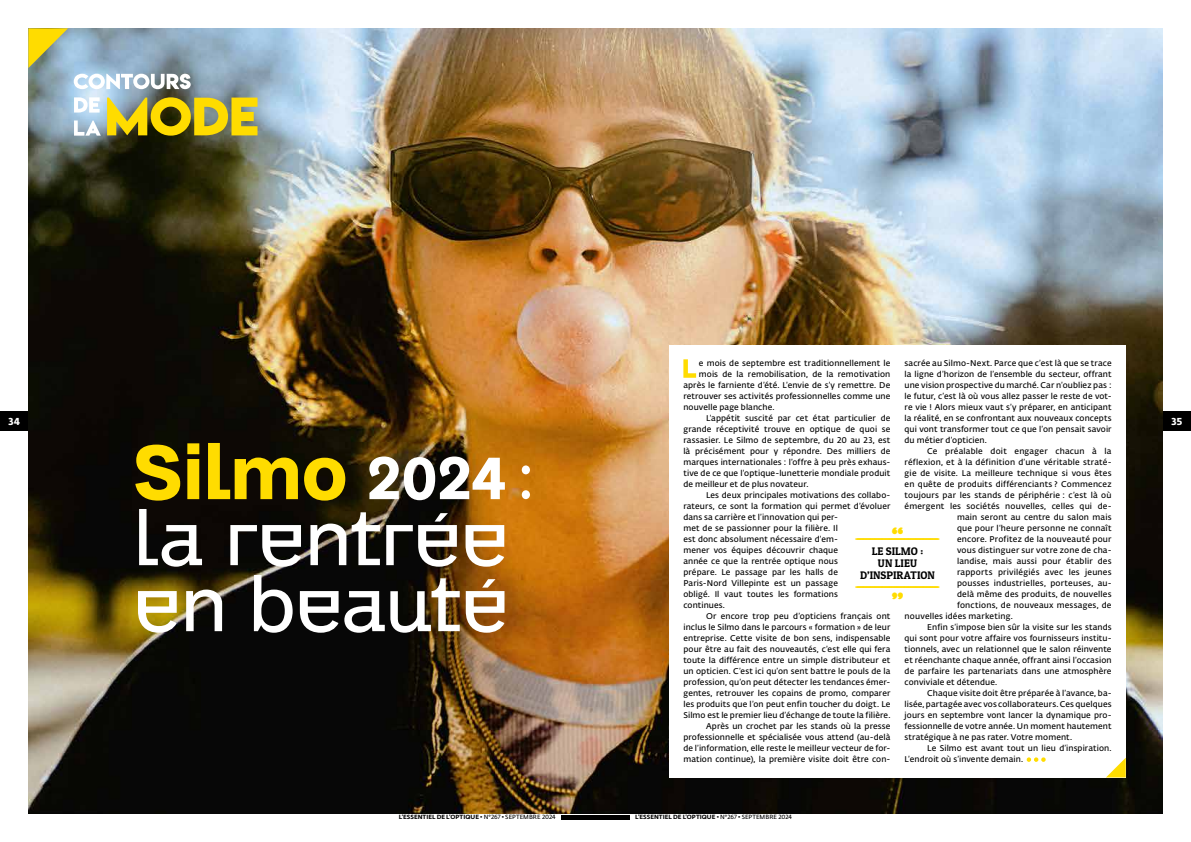
<style>
.page{position:relative;width:1191px;height:842px;background:#fff}
.page>*{position:absolute;margin:0;border:0;box-sizing:border-box;transform-origin:0 0}
.t1{font:300 74px/66px "CA Saygon";letter-spacing:-.02em;color:#fff}
.t2{font:19px "Lemon Milkbold";color:#ffdc00}
.t3{font:11px "Fedra Sans Alt Pro Bold LF";color:#ffdc00}
.t4{font:11px/12px "Patua One";color:#000;text-align:center}
.t5{font:10px "Fedra Sans Alt Pro Bold LF";color:#fff}
.t6{font:8.2px/11px "Fedra Sans Alt Pro Demi LF";letter-spacing:.015em;color:#000;text-align:justify}
.t7{font:6px "Fedra Sans Alt Pro Bold LF";letter-spacing:.005em;color:#000}
.s1{color:#ffdc00}
.s2{font-weight:700;color:#ffdc00}
.s3{font-weight:700;font-size:58px}
.s4{font-family:"Fedra Sans Alt Pro Demi LF"}
</style>
<div class="page">
<div style="left:0;top:411px;width:28px;height:20px;background:#000"></div>
<div style="left:1162px;top:411px;width:29px;height:20px;background:#000"></div>
<hr style="left:595px;top:815px;width:34px;height:4px;background:#000">
<hr style="left:561px;top:815px;width:34px;height:4px;background:#000">
<img style="left:28px;top:28px;width:1134px;height:786px">
<div style="left:669px;top:345px;width:456px;height:432px;background:#fff"></div>
<svg style="left:683px;top:359px;width:13px;height:19px"></svg>
<svg style="left:1106px;top:758px;width:19px;height:19px"></svg>
<svg style="left:74px;top:74px;width:117px;height:15px"></svg>
<svg style="left:74px;top:120px;width:27px;height:16px"></svg>
<svg style="left:74px;top:97px;width:26px;height:16px"></svg>
<svg style="left:107px;top:97px;width:150px;height:39px;background:#bcac26"></svg>
<svg style="left:28px;top:28px;width:40px;height:40px;background:#c2be59"></svg>
<p class="t6" style="left:904px;top:358px;width:208px">sacrée au Silmo-Next. Parce que c’est là que se trace la ligne d’horizon de l’ensemble du secteur, offrant une vision prospective du marché. Car n’oubliez pas : le futur, c’est là où vous allez passer le reste de vot&shy;re vie ! Alors mieux vaut s’y préparer, en anticipant la réalité, en se confrontant aux nouveaux concepts qui vont transformer tout ce que l’on pensait savoir du métier d’opticien.</p>
<p class="t6" style="left:927px;top:446px;width:186px">Ce préalable doit engager chacun à la</p>
<p class="t6" style="left:904px;top:457px;width:208px">réflexion, et à la définition d’une véritable straté-</p>
<p class="t6" style="left:904px;top:468px;width:208px">gie de visite. La meilleure technique si vous êtes</p>
<p class="t6" style="left:904px;top:479px;width:208px">en quête de produits différenciants ? Commencez</p>
<p class="t6" style="left:904px;top:490px;width:208px">toujours par les stands de périphérie : c’est là où</p>
<p class="t6" style="left:904px;top:501px;width:208px">émergent les sociétés nouvelles, celles qui de-</p>
<p class="t6" style="left:957px;top:512px;width:156px">main seront au centre du salon mais</p>
<p class="t6" style="left:957px;top:523px;width:156px">que pour l‘heure personne ne connaît</p>
<p class="t6" style="left:957px;top:534px;width:156px">encore. Profitez de la nouveauté pour</p>
<p class="t6" style="left:957px;top:545px;width:156px">vous distinguer sur votre zone de cha-</p>
<p class="t6" style="left:957px;top:556px;width:156px">landise, mais aussi pour établir des</p>
<p class="t6" style="left:957px;top:567px;width:156px">rapports privilégiés avec les jeunes</p>
<p class="t6" style="left:957px;top:578px;width:156px">pousses industrielles, porteuses, au-</p>
<p class="t6" style="left:957px;top:589px;width:156px">delà même des produits, de nouvelles</p>
<p class="t6" style="left:957px;top:600px;width:156px">fonctions, de nouveaux messages, de</p>
<p class="t6" style="left:904px;top:611px;width:110px">nouvelles idées marketing.</p>
<p class="t6" style="left:927px;top:622px;width:186px">Enfin s’impose bien sûr la visite sur les stands</p>
<p class="t6" style="left:904px;top:633px;width:208px">qui sont pour votre affaire vos fournisseurs institu-</p>
<p class="t6" style="left:904px;top:644px;width:208px">tionnels, avec un relationnel que le salon réinvente</p>
<p class="t6" style="left:904px;top:655px;width:208px">et réenchante chaque année, offrant ainsi l’occasion</p>
<p class="t6" style="left:904px;top:666px;width:208px">de parfaire les partenariats dans une atmosphère</p>
<p class="t6" style="left:904px;top:676px;width:94px">conviviale et détendue.</p>
<p class="t6" style="left:927px;top:687px;width:186px">Chaque visite doit être préparée à l’avance, ba-</p>
<p class="t6" style="left:904px;top:698px;width:208px">lisée, partagée avec vos collaborateurs. Ces quelques</p>
<p class="t6" style="left:904px;top:709px;width:208px">jours en septembre vont lancer la dynamique pro-</p>
<p class="t6" style="left:904px;top:720px;width:208px">fessionnelle de votre année. Un moment hautement</p>
<p class="t6" style="left:904px;top:731px;width:169px">stratégique à ne pas rater. Votre moment.</p>
<p class="t6" style="left:927px;top:742px;width:186px">Le Silmo est avant tout un lieu d’inspiration.</p>
<p class="t6" style="left:904px;top:753px;width:142px">L’endroit où s’invente demain. <span class="s1">• • •</span></p>
<p class="t6" style="left:699px;top:358px;width:193px">e mois de septembre est traditionnellement le</p>
<p class="t6" style="left:699px;top:369px;width:193px">mois de la remobilisation, de la remotivation</p>
<p class="t6" style="left:683px;top:380px;width:208px">après le farniente d’été. L’envie de s’y remettre. De</p>
<p class="t6" style="left:683px;top:391px;width:208px">retrouver ses activités professionnelles comme une</p>
<p class="t6" style="left:683px;top:402px;width:93px">nouvelle page blanche.</p>
<p class="t6" style="left:706px;top:413px;width:186px">L’appétit suscité par cet état particulier de</p>
<p class="t6" style="left:683px;top:424px;width:208px">grande réceptivité trouve en optique de quoi se</p>
<p class="t6" style="left:683px;top:435px;width:208px">rassasier. Le Silmo de septembre, du 20 au 23, est</p>
<p class="t6" style="left:683px;top:446px;width:208px">là précisément pour y répondre. Des milliers de</p>
<p class="t6" style="left:683px;top:457px;width:208px">marques internationales : l’offre à peu près exhaus-</p>
<p class="t6" style="left:683px;top:468px;width:208px">tive de ce que l’optique-lunetterie mondiale produit</p>
<p class="t6" style="left:683px;top:479px;width:126px">de meilleur et de plus novateur.</p>
<p class="t6" style="left:706px;top:490px;width:186px">Les deux principales motivations des collabo-</p>
<p class="t6" style="left:683px;top:501px;width:208px">rateurs, ce sont la formation qui permet d’évoluer</p>
<p class="t6" style="left:683px;top:512px;width:156px">dans sa carrière et l’innovation qui per-</p>
<p class="t6" style="left:683px;top:523px;width:156px">met de se passionner pour la filière. Il</p>
<p class="t6" style="left:683px;top:534px;width:156px">est donc absolument nécessaire d’em-</p>
<p class="t6" style="left:683px;top:545px;width:156px">mener vos équipes découvrir chaque</p>
<p class="t6" style="left:683px;top:556px;width:156px">année ce que la rentrée optique nous</p>
<p class="t6" style="left:683px;top:567px;width:156px">prépare. Le passage par les halls de</p>
<p class="t6" style="left:683px;top:578px;width:156px">Paris-Nord Villepinte est un passage</p>
<p class="t6" style="left:683px;top:589px;width:156px">obligé. Il vaut toutes les formations</p>
<p class="t6" style="left:683px;top:600px;width:43px">continues.</p>
<p class="t6" style="left:706px;top:611px;width:186px">Or encore trop peu d’opticiens français ont</p>
<p class="t6" style="left:683px;top:622px;width:208px">inclus le Silmo dans le parcours « formation » de leur</p>
<p class="t6" style="left:683px;top:633px;width:208px">entreprise. Cette visite de bon sens, indispensable</p>
<p class="t6" style="left:683px;top:644px;width:208px">pour être au fait des nouveautés, c’est elle qui fera</p>
<p class="t6" style="left:683px;top:655px;width:208px">toute la différence entre un simple distributeur et</p>
<p class="t6" style="left:683px;top:666px;width:208px">un opticien. C’est ici qu’on sent battre le pouls de la</p>
<p class="t6" style="left:683px;top:677px;width:208px">profession, qu’on peut détecter les tendances émer-</p>
<p class="t6" style="left:683px;top:688px;width:208px">gentes, retrouver les copains de promo, comparer</p>
<p class="t6" style="left:683px;top:699px;width:208px">les produits que l’on peut enfin toucher du doigt. Le</p>
<p class="t6" style="left:683px;top:710px;width:208px">Silmo est le premier lieu d’échange de toute la filière.</p>
<p class="t6" style="left:706px;top:721px;width:186px">Après un crochet par les stands où la presse</p>
<p class="t6" style="left:683px;top:732px;width:208px">professionnelle et spécialisée vous attend (au-delà</p>
<p class="t6" style="left:683px;top:743px;width:208px">de l’information, elle reste le meilleur vecteur de for-</p>
<p class="t6" style="left:683px;top:754px;width:208px">mation continue), la première visite doit être con-</p>
<p class="t5" style="left:8px;top:413px;width:13px">34</p>
<p class="t5" style="left:1171px;top:413px;width:12px">35</p>
<h1 class="t1" style="left:133px;top:437px;width:404px"><span class="s2">Silmo</span> <span class="s3">2024</span> : la rentrée en beauté</h1>
<h2 class="t2" style="left:891px;top:523px;width:13px">“</h2>
<h3 class="t4" style="left:860px;top:545px;width:76px">LE SILMO :<br>UN LIEU<br>D’INSPIRATION</h3>
<h3 class="t3" style="left:855px;top:578px;width:87px">--------------------------------------------------------</h3>
<h2 class="t2" style="left:891px;top:588px;width:13px">”</h2>
<h3 class="t3" style="left:855px;top:530px;width:87px">--------------------------------------------------------</h3>
<p class="t7" style="left:399px;top:812px;width:158px">L’ESSENTIEL DE L’OPTIQUE <span class="s4">• N°267 • SEPTEMBRE 2024</span></p>
<p class="t7" style="left:635px;top:812px;width:158px">L’ESSENTIEL DE L’OPTIQUE <span class="s4">• N°267 • SEPTEMBRE 2024</span></p>
</div>
